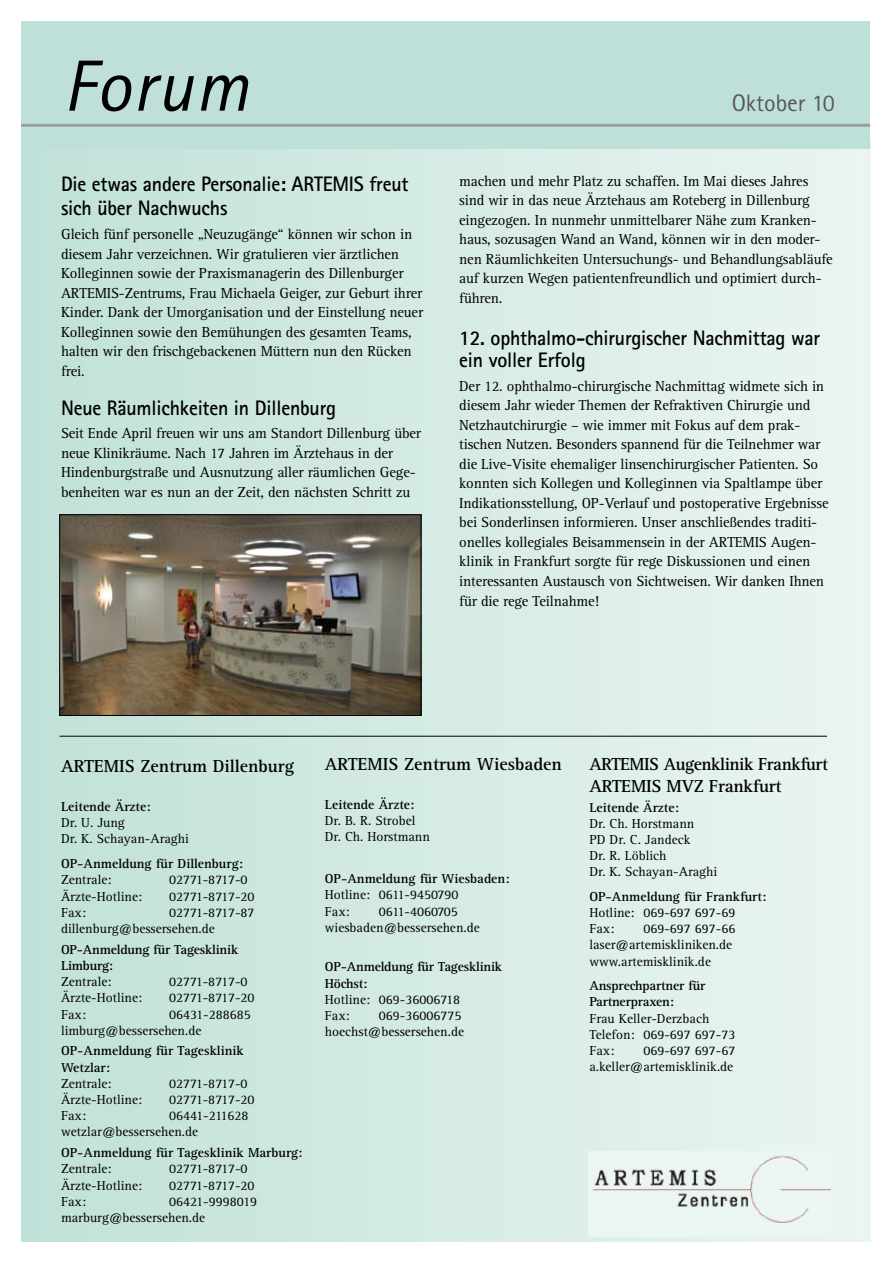
<style>
.page{position:relative;width:893px;height:1263px;background:#fff}
.page>*{position:absolute;margin:0;border:0;box-sizing:border-box;transform-origin:0 0}
.t1{font:italic 72.45px "Rotis Sans Serif Std";letter-spacing:.025em;color:#000}
.t2{font:24px "Rotis Sans Serif Std";color:#58585a}
.t3{font:700 21px/22.5px "Rotis Sans Serif Std";letter-spacing:-.01em;color:#000;scale:.95 1}
.t4{font:700 18px "Rotis Serif Std";color:#000}
.t5{font:700 18px/21.6px "Rotis Serif Std";letter-spacing:-.025em;color:#000}
.t6{font:15px/19.5px "Rotis Serif Std";letter-spacing:-.01em;color:#000}
.t7{font:13.5px/16.2px "Rotis Serif Std";color:#000}
.t8{font:700 13.5px/16.2px "Rotis Serif Std";color:#000}
</style>
<div class="page">
<div style="left:21px;top:141px;width:849px;height:1100px;background:linear-gradient(to right,#bfe0d7,#ebf5f2)"></div>
<div style="left:21px;top:21px;width:849px;height:128px;background:#bfe0d8"></div>
<hr style="left:21px;top:124px;width:849px;height:3px;background:#9c9d9f">
<hr style="left:60px;top:736px;width:767px;height:1px;background:#000">
<img style="left:588px;top:1152px;width:242px;height:84px">
<img style="left:62px;top:516px;width:357px;height:198px">
<div style="left:60px;top:514px;width:361px;height:202px;border:1px solid #000"></div>
<h1 class="t1" style="left:63px;top:43px;width:187px">Forum</h1>
<h3 class="t3" style="left:61px;top:172px;width:267px">Die etwas andere Personalie: ARTEMIS</h3>
<h3 class="t3" style="left:369px;top:172px;width:43px">freut</h3>
<h3 class="t3" style="left:61px;top:196px;width:177px">sich über Nachwuchs</h3>
<p class="t6" style="left:61px;top:225px;width:364px">Gleich fünf personelle „Neuzugänge“ können wir schon in diesem Jahr verzeichnen. Wir gratulieren vier ärztlichen Kolleginnen sowie der Praxismanagerin des Dillenburger ARTEMIS-Zentrums, Frau Michaela Geiger, zur Geburt ihrer Kinder. Dank der Umorganisation und der Einstellung neuer Kolleginnen sowie den Bemühungen des gesamten Teams, halten wir den frischgebackenen Müttern nun den Rücken frei.</p>
<h3 class="t3" style="left:61px;top:396px;width:291px">Neue Räumlichkeiten in Dillenburg</h3>
<p class="t6" style="left:61px;top:424px;width:362px">Seit Ende April freuen wir uns am Standort Dillenburg über neue Klinikräume. Nach 17 Jahren im Ärztehaus in der Hindenburgstraße und Ausnutzung aller räumlichen Gege&shy;benheiten war es nun an der Zeit, den nächsten Schritt zu</p>
<h2 class="t2" style="left:732px;top:88px;width:105px">Oktober 10</h2>
<p class="t6" style="left:459px;top:171px;width:375px">machen und mehr Platz zu schaffen. Im Mai dieses Jahres sind wir in das neue Ärztehaus am Roteberg in Dillenburg eingezogen. In nunmehr unmittelbarer Nähe zum Kranken&shy;haus, sozusagen Wand an Wand, können wir in den moder&shy;nen Räumlichkeiten Untersuchungs- und Behandlungsabläufe auf kurzen Wegen patientenfreundlich und optimiert durch&shy;führen.</p>
<h3 class="t3" style="left:459px;top:326px;width:381px">12. ophthalmo-chirurgischer Nachmittag war ein voller Erfolg</h3>
<p class="t6" style="left:459px;top:377px;width:371px">Der 12. ophthalmo-chirurgische Nachmittag widmete sich in diesem Jahr wieder Themen der Refraktiven Chirurgie und Netzhautchirurgie – wie immer mit Fokus auf dem prak&shy;tischen Nutzen. Besonders spannend für die Teilnehmer war die Live-Visite ehemaliger linsenchirurgischer Patienten. So konnten sich Kollegen und Kolleginnen via Spaltlampe über Indikationsstellung, OP-Verlauf und postoperative Ergebnisse bei Sonderlinsen informieren. Unser anschließendes traditi&shy;onelles kollegiales Beisammensein in der ARTEMIS Augen&shy;klinik in Frankfurt sorgte für rege Diskussionen und einen interessanten Austausch von Sichtweisen. Wir danken Ihnen für die rege Teilnahme!</p>
<p class="t4" style="left:61px;top:756px;width:235px">ARTEMIS Zentrum Dillenburg</p>
<p class="t8" style="left:61px;top:799px;width:91px">Leitende Ärzte:</p>
<p class="t7" style="left:61px;top:815px;width:129px">Dr. U. Jung<br>Dr. K. Schayan-Araghi</p>
<p class="t8" style="left:61px;top:856px;width:183px">OP-Anmeldung für Dillenburg:</p>
<p class="t7" style="left:61px;top:872px;width:52px">Zentrale:</p>
<p class="t7" style="left:169px;top:872px;width:80px">02771-8717-0</p>
<p class="t7" style="left:61px;top:888px;width:83px">Ärzte-Hotline:</p>
<p class="t7" style="left:169px;top:888px;width:87px">02771-8717-20</p>
<p class="t7" style="left:61px;top:905px;width:27px">Fax:</p>
<p class="t7" style="left:61px;top:905px;width:195px;text-indent:108px">02771-8717-87 dillenburg@bessersehen.de</p>
<p class="t8" style="left:61px;top:941px;width:179px">OP-Anmeldung für Tagesklinik<br>Limburg:</p>
<p class="t7" style="left:61px;top:974px;width:52px">Zentrale:</p>
<p class="t7" style="left:169px;top:974px;width:80px">02771-8717-0</p>
<p class="t7" style="left:61px;top:990px;width:83px">Ärzte-Hotline:</p>
<p class="t7" style="left:169px;top:990px;width:87px">02771-8717-20</p>
<p class="t7" style="left:61px;top:1006px;width:27px">Fax:</p>
<p class="t7" style="left:61px;top:1006px;width:191px;text-indent:108px">06431-288685 limburg@bessersehen.de</p>
<p class="t8" style="left:61px;top:1043px;width:184px">OP-Anmeldung für Tagesklinik<br>Wetzlar:</p>
<p class="t7" style="left:61px;top:1076px;width:52px">Zentrale:</p>
<p class="t7" style="left:169px;top:1076px;width:80px">02771-8717-0</p>
<p class="t7" style="left:61px;top:1092px;width:83px">Ärzte-Hotline:</p>
<p class="t7" style="left:169px;top:1092px;width:87px">02771-8717-20</p>
<p class="t7" style="left:61px;top:1108px;width:27px">Fax:</p>
<p class="t7" style="left:61px;top:1108px;width:189px;text-indent:108px">06441-211628 wetzlar@bessersehen.de</p>
<p class="t8" style="left:61px;top:1145px;width:243px">OP-Anmeldung für Tagesklinik Marburg:</p>
<p class="t7" style="left:61px;top:1161px;width:52px">Zentrale:</p>
<p class="t7" style="left:169px;top:1161px;width:80px">02771-8717-0</p>
<p class="t7" style="left:61px;top:1177px;width:83px">Ärzte-Hotline:</p>
<p class="t7" style="left:169px;top:1177px;width:87px">02771-8717-20</p>
<p class="t7" style="left:61px;top:1193px;width:27px">Fax:</p>
<p class="t7" style="left:61px;top:1193px;width:198px;text-indent:108px">06421-9998019 marburg@bessersehen.de</p>
<p class="t4" style="left:325px;top:754px;width:238px">ARTEMIS Zentrum Wiesbaden</p>
<p class="t8" style="left:325px;top:797px;width:91px">Leitende Ärzte:</p>
<p class="t7" style="left:325px;top:813px;width:107px">Dr. B. R. Strobel<br>Dr. Ch. Horstmann</p>
<p class="t8" style="left:325px;top:871px;width:186px">OP-Anmeldung für Wiesbaden:</p>
<p class="t7" style="left:325px;top:887px;width:135px">Hotline: 0611-9450790<br>Fax:</p>
<p class="t7" style="left:325px;top:903px;width:156px;text-indent:54px">0611-4060705 wiesbaden@bessersehen.de</p>
<p class="t8" style="left:325px;top:959px;width:179px">OP-Anmeldung für Tagesklinik<br>Höchst:</p>
<p class="t7" style="left:325px;top:992px;width:137px">Hotline: 069-36006718<br>Fax:</p>
<p class="t7" style="left:325px;top:1008px;width:141px;text-align:right">069-36006775 hoechst@bessersehen.de</p>
<p class="t5" style="left:589px;top:754px;width:240px">ARTEMIS Augenklinik Frankfurt<br>ARTEMIS MVZ Frankfurt</p>
<p class="t8" style="left:589px;top:799px;width:91px">Leitende Ärzte:</p>
<p class="t7" style="left:589px;top:815px;width:129px">Dr. Ch. Horstmann<br>PD Dr. C. Jandeck<br>Dr. R. Löblich<br>Dr. K. Schayan-Araghi</p>
<p class="t8" style="left:589px;top:888px;width:178px">OP-Anmeldung für Frankfurt:</p>
<p class="t7" style="left:589px;top:905px;width:148px">Hotline: 069-697 697-69<br>Fax:</p>
<p class="t7" style="left:589px;top:921px;width:148px;text-indent:54px">069-697 697-66 laser@artemiskliniken.de www.artemisklinik.de</p>
<p class="t8" style="left:589px;top:978px;width:117px">Ansprechpartner für<br>Partnerpraxen:</p>
<p class="t7" style="left:589px;top:1010px;width:148px">Frau Keller-Derzbach<br>Telefon: 069-697 697-73<br>Fax:</p>
<p class="t7" style="left:589px;top:1043px;width:148px;text-align:right">069-697 697-67 a.keller@artemisklinik.de</p>
</div>
